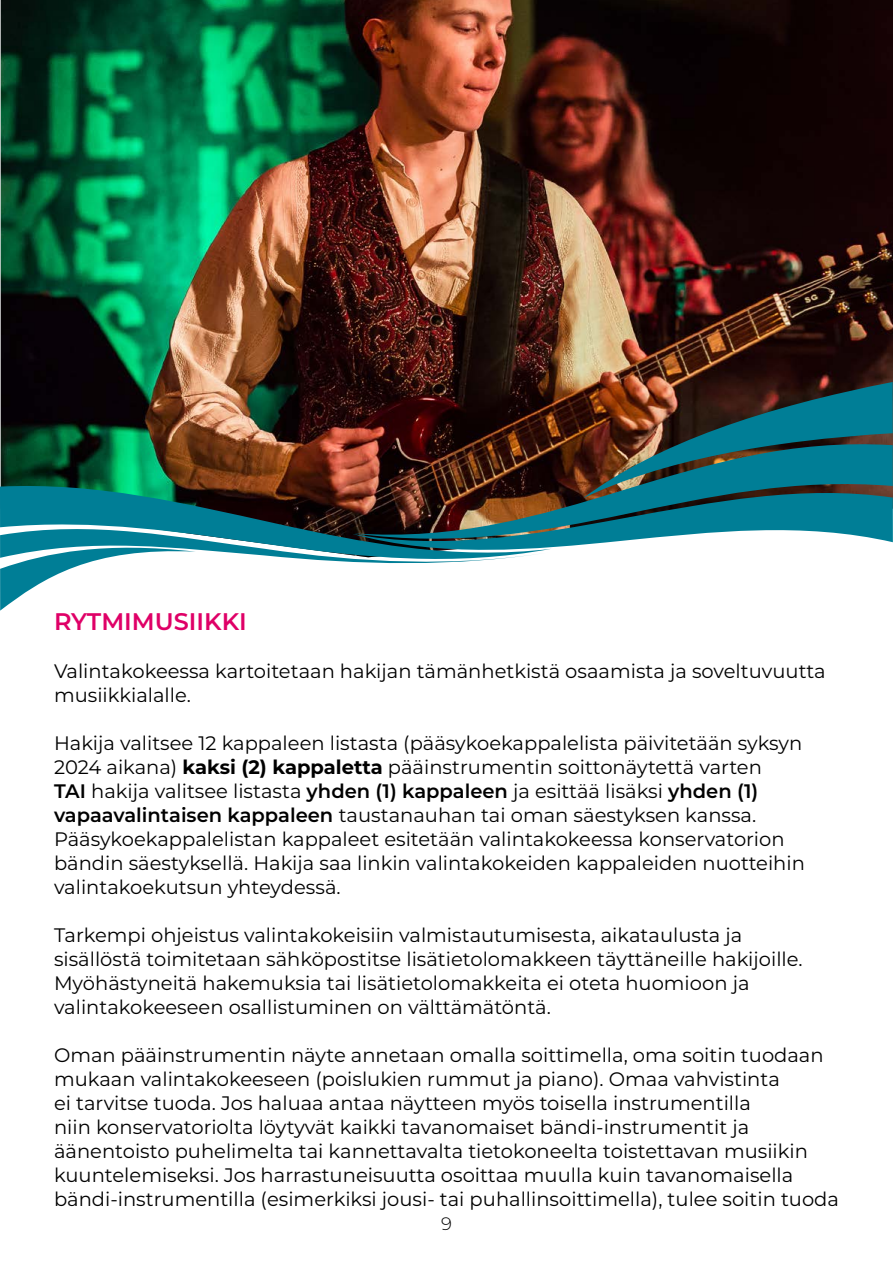
<style>
.page{position:relative;width:893px;height:1263px;background:#fff}
.page>*{position:absolute;margin:0;border:0;box-sizing:border-box;transform-origin:0 0}
.t1{font:600 24px "Montserrat";color:#df0067}
.t2{font:19.5px/24px "Montserrat";color:#000}
.t3{font:300 18px "Montserrat";color:#000}
.s1{font-weight:700}
.s2{font-weight:600}
</style>
<div class="page">
<img style="left:1px;top:0;width:892px;height:477px">
<svg style="left:0;top:477px;width:352px;height:42px;background:#1d514b"></svg>
<svg style="left:0;top:519px;width:352px;height:92px"></svg>
<svg style="left:352px;top:471px;width:118px;height:93px"></svg>
<img style="left:354px;top:432px;width:539px;height:129px">
<img style="left:583px;top:382px;width:310px;height:116px">
<p class="t1" style="left:54px;top:604px;width:194px">RYTMIMUSIIKKI</p>
<p class="t2" style="left:54px;top:658px;width:773px">Valintakokeessa kartoitetaan hakijan tämänhetkistä osaamista ja soveltuvuutta musiikkialalle.</p>
<p class="t2" style="left:54px;top:730px;width:752px">Hakija valitsee 12 kappaleen listasta (pääsykoekappalelista päivitetään syksyn 2024 aikana) <span class="s1">kaksi (2) kappaletta</span> pääinstrumentin soittonäytettä varten<br><span class="s2">TAI</span> hakija valitsee listasta <span class="s2">yhden (1) kappaleen</span> ja esittää lisäksi <span class="s2">yhden (1) vapaavalintaisen kappaleen</span> taustanauhan tai oman säestyksen kanssa.<br>Pääsykoekappalelistan kappaleet esitetään valintakokeessa konservatorion bändin säestyksellä. Hakija saa linkin valintakokeiden kappaleiden nuotteihin valintakoekutsun yhteydessä.</p>
<p class="t2" style="left:54px;top:922px;width:750px">Tarkempi ohjeistus valintakokeisiin valmistautumisesta, aikataulusta ja sisällöstä toimitetaan sähköpostitse lisätietolomakkeen täyttäneille hakijoille.<br>Myöhästyneitä hakemuksia tai lisätietolomakkeita ei oteta huomioon ja valintakokeeseen osallistuminen on välttämätöntä.</p>
<p class="t2" style="left:54px;top:1042px;width:786px">Oman pääinstrumentin näyte annetaan omalla soittimella, oma soitin tuodaan mukaan valintakokeeseen (poislukien rummut ja piano). Omaa vahvistinta<br>ei tarvitse tuoda. Jos haluaa antaa näytteen myös toisella instrumentilla<br>niin konservatoriolta löytyvät kaikki tavanomaiset bändi-instrumentit ja äänentoisto puhelimelta tai kannettavalta tietokoneelta toistettavan musiikin kuuntelemiseksi. Jos harrastuneisuutta osoittaa muulla kuin tavanomaisella bändi-instrumentilla (esimerkiksi jousi- tai puhallinsoittimella), tulee soitin tuoda</p>
<p class="t3" style="left:441px;top:1211px;width:12px">9</p>
</div>
